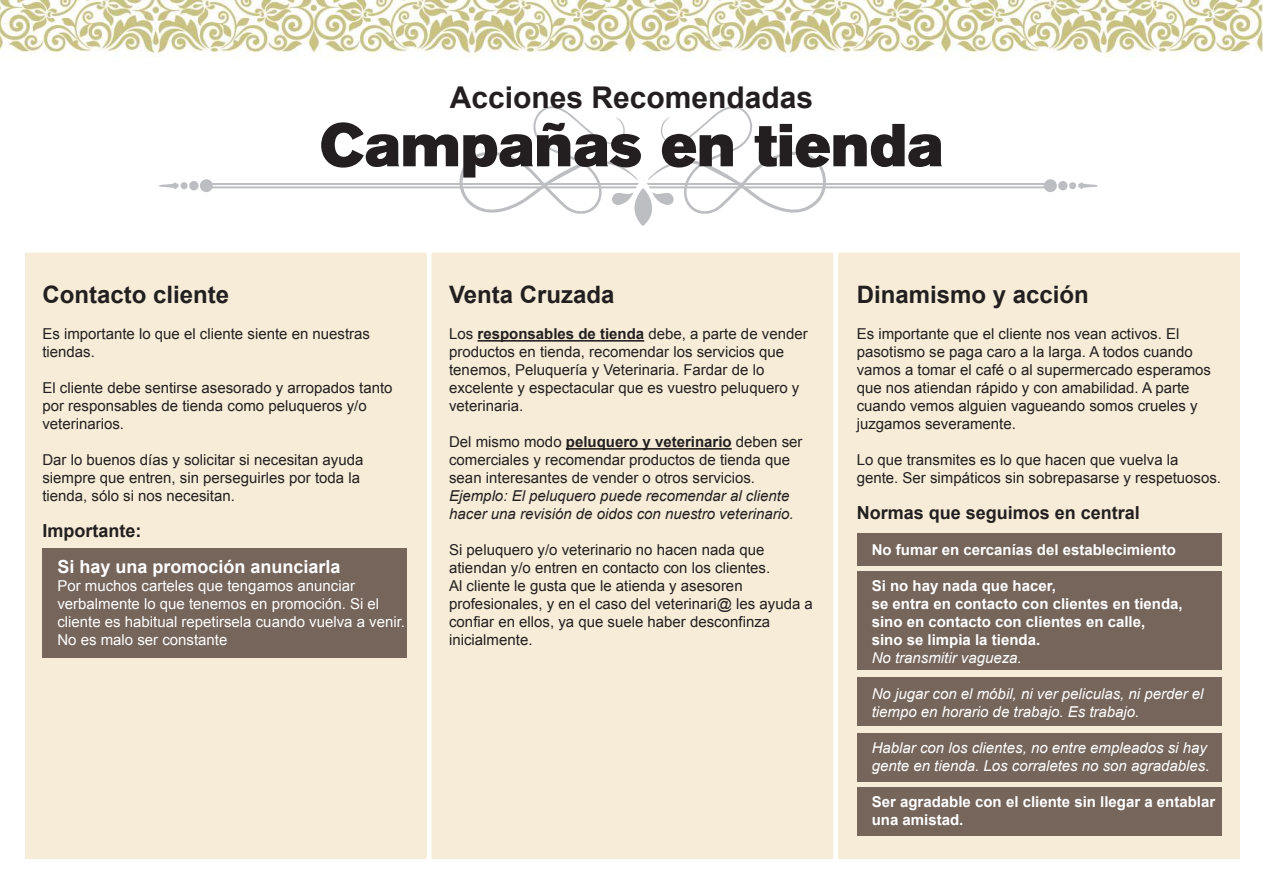
<style>
.page{position:relative;width:1263px;height:893px;background:#fff}
.page>*{position:absolute;margin:0;border:0;box-sizing:border-box;transform-origin:0 0}
.t1{font:60px "Akzidenz Grotesk BQ Super";color:#231f20}
.t2{font:700 30px "Arial";color:#231f20}
.t3{font:700 24px "Arial";color:#231f20}
.t4{font:700 18px "Arial";color:#231f20}
.t5{font:700 18px "Arial";color:#fff}
.t6{font:15px/18px "Arial";color:#231f20}
.t7{font:700 15px/18px "Arial";color:#fff}
.t8{font:italic 15px/18px "Arial";color:#fff}
.t9{font:15px/18px "Arial";color:#fff}
.t10{font:italic 15px/18px "Arial";color:#231f20}
.s1{font-weight:700}
</style>
<div class="page">
<img style="left:0;top:0;width:1263px;height:191px">
<div style="left:1058px;top:181px;width:10px;height:9px;background:#bdbec1;border-radius:50%"></div>
<div style="left:1069px;top:182px;width:7px;height:7px;background:#bdbec1;border-radius:50%"></div>
<svg style="left:1078px;top:182px;width:20px;height:7px"></svg>
<svg style="left:200px;top:106px;width:411px;height:108px"></svg>
<svg style="left:611px;top:106px;width:446px;height:120px"></svg>
<div style="left:189px;top:181px;width:10px;height:9px;background:#bdbec1;border-radius:50%"></div>
<div style="left:180px;top:182px;width:8px;height:7px;background:#bdbec1;border-radius:50%"></div>
<svg style="left:159px;top:182px;width:20px;height:7px"></svg>
<div style="left:20px;top:248px;width:411px;height:615px;background:#f6ecd7;border:4px solid #fff"></div>
<div style="left:427px;top:248px;width:411px;height:615px;background:#f6ecd7;border:4px solid #fff"></div>
<div style="left:834px;top:248px;width:410px;height:615px;background:#f6ecd7;border:4px solid #fff"></div>
<div style="left:42px;top:548px;width:365px;height:110px;background:#75655b"></div>
<hr style="left:477px;top:340px;width:167px;height:2px;background:#231f20">
<hr style="left:566px;top:448px;width:166px;height:2px;background:#231f20">
<div style="left:857px;top:534px;width:364px;height:32px;background:#75655b"></div>
<div style="left:857px;top:677px;width:364px;height:49px;background:#75655b"></div>
<div style="left:857px;top:733px;width:364px;height:48px;background:#75655b"></div>
<div style="left:857px;top:787px;width:364px;height:49px;background:#75655b"></div>
<div style="left:857px;top:571px;width:364px;height:99px;background:#75655b"></div>
<h2 class="t2" style="left:450px;top:77px;width:365px">Acciones Recomendadas</h2>
<h1 class="t1" style="left:320px;top:110px;width:625px">Campañas en tienda</h1>
<h3 class="t3" style="left:42px;top:279px;width:188px">Contacto cliente</h3>
<p class="t6" style="left:42px;top:325px;width:329px">Es importante lo que el cliente siente en nuestras tiendas.</p>
<p class="t6" style="left:42px;top:379px;width:352px">El cliente debe sentirse asesorado y arropados tanto por responsables de tienda como peluqueros y/o veterinarios.</p>
<p class="t6" style="left:42px;top:451px;width:322px">Dar lo buenos días y solicitar si necesitan ayuda siempre que entren, sin perseguirles por toda la tienda, sólo si nos necesitan.</p>
<p class="t4" style="left:42px;top:519px;width:100px">Importante:</p>
<p class="t5" style="left:57px;top:555px;width:285px">Si hay una promoción anunciarla</p>
<p class="t9" style="left:57px;top:577px;width:349px">Por muchos carteles que tengamos anunciar verbalmente lo que tenemos en promoción. Si el cliente es habitual repetirsela cuando vuelva a venir.<br>No es malo ser constante</p>
<h3 class="t3" style="left:449px;top:279px;width:167px">Venta Cruzada</h3>
<p class="t6" style="left:449px;top:325px;width:360px">Los <span class="s1">responsables de tienda</span> debe, a parte de vender productos en tienda, recomendar los servicios que tenemos, Peluquería y Veterinaria. Fardar de lo excelente y espectacular que es vuestro peluquero y veterinaria.</p>
<p class="t6" style="left:449px;top:433px;width:355px">Del mismo modo <span class="s1">peluquero y veterinario</span> deben ser comerciales y recomendar productos de tienda que sean interesantes de vender o otros servicios.</p>
<p class="t10" style="left:449px;top:487px;width:346px">Ejemplo: El peluquero puede recomendar al cliente hacer una revisión de oidos con nuestro veterinario.</p>
<p class="t6" style="left:449px;top:541px;width:365px">Si peluquero y/o veterinario no hacen nada que atiendan y/o entren en contacto con los clientes.<br>Al cliente le gusta que le atienda y asesoren profesionales, y en el caso del veterinari@ les ayuda a confiar en ellos, ya que suele haber desconfinza inicialmente.</p>
<h3 class="t3" style="left:857px;top:279px;width:234px">Dinamismo y acción</h3>
<p class="t6" style="left:857px;top:325px;width:356px">Es importante que el cliente nos vean activos. El pasotismo se paga caro a la larga. A todos cuando vamos a tomar el café o al supermercado esperamos que nos atiendan rápido y con amabilidad. A parte cuando vemos alguien vagueando somos crueles y juzgamos severamente.</p>
<p class="t6" style="left:857px;top:451px;width:366px">Lo que transmites es lo que hacen que vuelva la gente. Ser simpáticos sin sobrepasarse y respetuosos.</p>
<p class="t4" style="left:857px;top:501px;width:285px">Normas que seguimos en central</p>
<p class="t7" style="left:872px;top:541px;width:306px">No fumar en cercanías del establecimiento</p>
<p class="t7" style="left:872px;top:577px;width:312px">Si no hay nada que hacer,<br>se entra en contacto con clientes en tienda, sino en contacto con clientes en calle,<br>sino se limpia la tienda.</p>
<p class="t8" style="left:872px;top:649px;width:152px">No transmitir vagueza.</p>
<p class="t8" style="left:872px;top:685px;width:333px">No jugar con el móbil, ni ver peliculas, ni perder el tiempo en horario de trabajo. Es trabajo.</p>
<p class="t8" style="left:872px;top:739px;width:339px">Hablar con los clientes, no entre empleados si hay gente en tienda. Los corraletes no son agradables.</p>
<p class="t7" style="left:872px;top:793px;width:345px">Ser agradable con el cliente sin llegar a entablar una amistad.</p>
</div>
